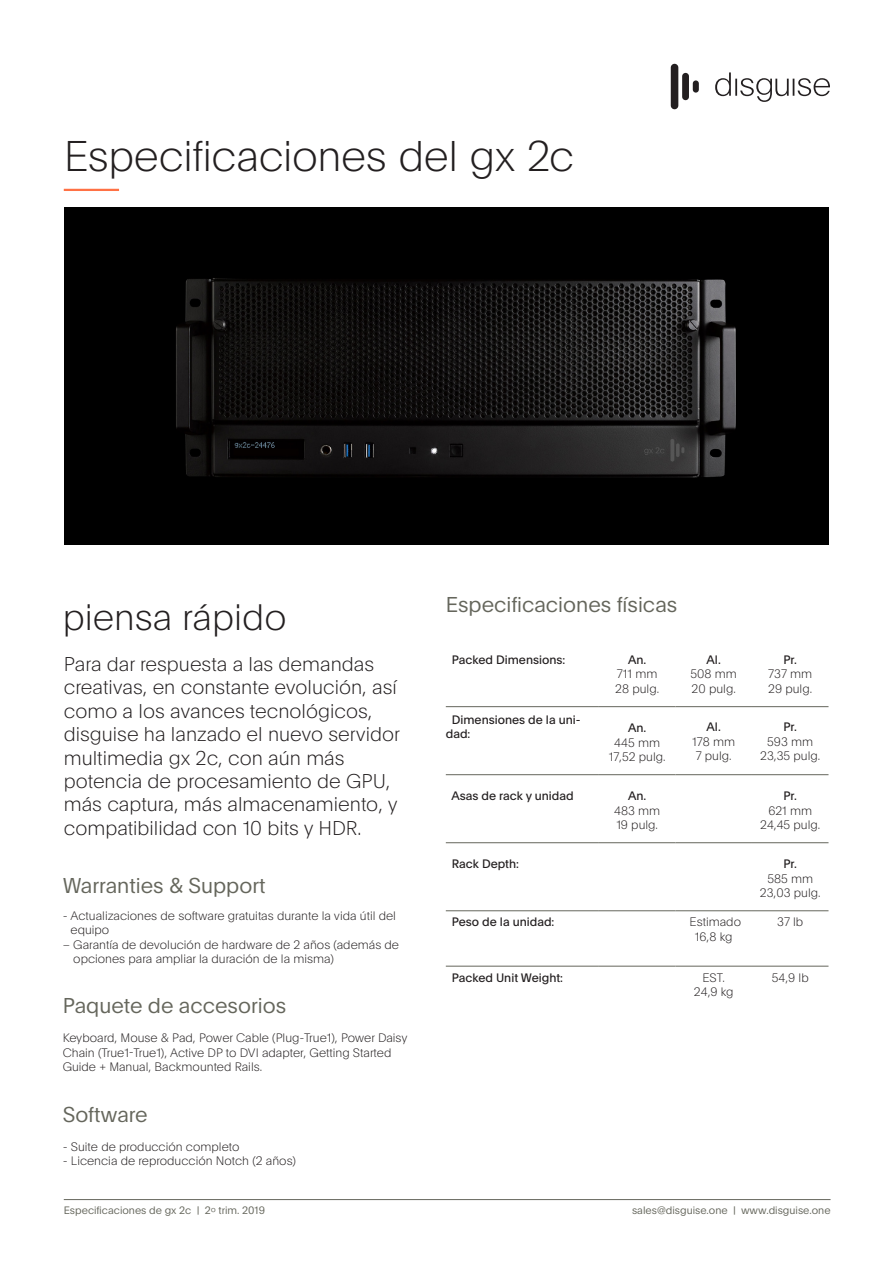
<style>
.page{position:relative;width:893px;height:1263px;background:#fff}
.page>*{position:absolute;margin:0;border:0;box-sizing:border-box;transform-origin:0 0}
.PLAIN_LIGHT_21_25{font:200 42px "Plain";letter-spacing:-.01em;color:#231f20}
.t1{font:200 36px "Plain";color:#231f20}
.t2{font:300 21px "Plain";color:#65665c}
.t3{font:200 19.5px/23.4px "Plain";color:#231f20}
.t4{font:200 12px/14.4px "Plain";color:#231f20}
.t5{font:12px "Plain";color:#231f20}
.PLAIN_LIGHT_21_25-2{font:300 10.5px "Plain";color:#65665c}
</style>
<div class="page">
<hr style="left:446px;top:706px;width:153px;height:1px;background:#65665c">
<hr style="left:599px;top:706px;width:76px;height:1px;background:#65665c">
<hr style="left:675px;top:706px;width:77px;height:1px;background:#65665c">
<hr style="left:752px;top:706px;width:76px;height:1px;background:#65665c">
<hr style="left:446px;top:774px;width:153px;height:1px;background:#65665c">
<hr style="left:599px;top:774px;width:76px;height:1px;background:#65665c">
<hr style="left:675px;top:774px;width:77px;height:1px;background:#65665c">
<hr style="left:752px;top:774px;width:76px;height:1px;background:#65665c">
<hr style="left:446px;top:842px;width:153px;height:1px;background:#65665c">
<hr style="left:599px;top:842px;width:76px;height:1px;background:#65665c">
<hr style="left:675px;top:842px;width:77px;height:1px;background:#65665c">
<hr style="left:752px;top:842px;width:76px;height:1px;background:#65665c">
<hr style="left:446px;top:910px;width:153px;height:1px;background:#65665c">
<hr style="left:599px;top:910px;width:76px;height:1px;background:#65665c">
<hr style="left:675px;top:910px;width:77px;height:1px;background:#65665c">
<hr style="left:752px;top:910px;width:76px;height:1px;background:#65665c">
<hr style="left:446px;top:966px;width:153px;height:1px;background:#65665c">
<hr style="left:599px;top:966px;width:76px;height:1px;background:#65665c">
<hr style="left:675px;top:966px;width:77px;height:1px;background:#65665c">
<hr style="left:752px;top:966px;width:76px;height:1px;background:#65665c">
<hr style="left:64px;top:189px;width:55px;height:2px;background:#ff7145">
<hr style="left:64px;top:1199px;width:766px;height:1px;background:#65665c">
<div style="left:671px;top:64px;width:7px;height:45px;background:#231f20;border-radius:4px"></div>
<div style="left:682px;top:73px;width:7px;height:27px;background:#231f20;border-radius:3px"></div>
<div style="left:693px;top:80px;width:6px;height:13px;background:#231f20;border-radius:3px"></div>
<svg style="left:715px;top:72px;width:115px;height:30px"></svg>
<div style="left:64px;top:207px;width:765px;height:338px;background:#000"></div>
<img style="left:176px;top:278px;width:560px;height:200px">
<p class="PLAIN_LIGHT_21_25" style="left:64px;top:126px;width:512px">Especificaciones del gx c2</p>
<p class="t1" style="left:63px;top:591px;width:225px">piensa rápido</p>
<p class="t3" style="left:64px;top:651px;width:338px">Para dar respuesta a las demandas creativas, en constante evolución, así como a los avances tecnológicos, disguise ha lanzado el nuevo servidor multimedia gx 2 ,c con aún más potencia de procesamiento de GPU, más captura, más almacenamiento y, compatibilidad con 10 bits y HDR.</p>
<p class="t2" style="left:63px;top:871px;width:204px">Warranties &amp; Support</p>
<p class="t4" style="left:71px;top:908px;width:327px;text-indent:-8px">- Actualizaciones de software gratuitas durante la vida útil del equipo</p>
<p class="t4" style="left:73px;top:936px;width:327px;text-indent:-11px">– Garantía de devolución de hardware de 2 años (además de opciones para ampliar la duración de la misma(</p>
<p class="t2" style="left:63px;top:990px;width:225px">Paquete de accesorios</p>
<p class="t4" style="left:63px;top:1030px;width:346px">Keyboard, Mouse &amp; Pad, Power Cable (Plug-True ,)1 Power Daisy<br>Chain (True1-True ,)1 Active DP to DVI adapter, Getting Started<br>Guide + Manual, Backmounted Rails.</p>
<p class="t2" style="left:63px;top:1099px;width:87px">Software</p>
<p class="t4" style="left:63px;top:1139px;width:178px">- Suite de producción completo</p>
<p class="t4" style="left:63px;top:1153px;width:235px">- Licencia de reproducción Notch 2( años(</p>
<p class="PLAIN_LIGHT_21_25-2" style="left:197px;top:1203px;width:4px">|</p>
<p class="PLAIN_LIGHT_21_25-2" style="left:64px;top:1203px;width:129px">Especificaciones de gx 2c</p>
<p class="PLAIN_LIGHT_21_25-2" style="left:205px;top:1203px;width:62px">º2 trim. 2019</p>
<p class="t2" style="left:446px;top:590px;width:233px">Especificaciones físicas</p>
<p class="t5" style="left:452px;top:651px;width:115px">Packed Dimensions:</p>
<p class="t5" style="left:452px;top:711px;width:130px">Dimensiones de la uni-</p>
<p class="t5" style="left:446px;top:725px;width:26px">dad:</p>
<p class="t5" style="left:451px;top:787px;width:124px">Asas de rack y unidad</p>
<p class="t5" style="left:452px;top:855px;width:69px">Rack Depth:</p>
<p class="t5" style="left:628px;top:651px;width:20px">An.</p>
<p class="t4" style="left:617px;top:666px;width:42px">711 mm</p>
<p class="t4" style="left:615px;top:681px;width:45px">28 pulg.</p>
<p class="t5" style="left:628px;top:719px;width:20px">An.</p>
<p class="t4" style="left:614px;top:734px;width:47px">445 mm</p>
<p class="t4" style="left:609px;top:749px;width:58px">17,52 pulg.</p>
<p class="t5" style="left:628px;top:787px;width:20px">An.</p>
<p class="t4" style="left:614px;top:802px;width:48px">483 mm</p>
<p class="t4" style="left:616px;top:817px;width:43px">19 pulg.</p>
<p class="t5" style="left:707px;top:651px;width:16px">Al.</p>
<p class="t4" style="left:690px;top:666px;width:48px">508 mm</p>
<p class="t4" style="left:692px;top:681px;width:46px">20 pulg.</p>
<p class="t5" style="left:707px;top:718px;width:16px">Al.</p>
<p class="t4" style="left:692px;top:733px;width:44px">178 mm</p>
<p class="t4" style="left:696px;top:748px;width:37px">7 pulg.</p>
<p class="t5" style="left:452px;top:913px;width:104px">Peso de la unidad:</p>
<p class="t5" style="left:452px;top:969px;width:113px">Packed Unit Weight:</p>
<p class="t4" style="left:690px;top:914px;width:53px">Estimado</p>
<p class="t4" style="left:695px;top:929px;width:39px">16,8 kg</p>
<p class="t4" style="left:702px;top:970px;width:24px">EST.</p>
<p class="t4" style="left:694px;top:984px;width:41px">24,9 kg</p>
<p class="t5" style="left:783px;top:651px;width:15px">Pr.</p>
<p class="t4" style="left:768px;top:666px;width:45px">737 mm</p>
<p class="t4" style="left:768px;top:681px;width:45px">29 pulg.</p>
<p class="t5" style="left:783px;top:718px;width:15px">Pr.</p>
<p class="t4" style="left:767px;top:733px;width:47px">593 mm</p>
<p class="t4" style="left:760px;top:748px;width:61px">23,35 pulg.</p>
<p class="t5" style="left:783px;top:787px;width:15px">Pr.</p>
<p class="t4" style="left:768px;top:802px;width:45px">621 mm</p>
<p class="t4" style="left:760px;top:817px;width:62px">24,45 pulg.</p>
<p class="t5" style="left:783px;top:855px;width:15px">Pr.</p>
<p class="t4" style="left:767px;top:870px;width:47px">585 mm</p>
<p class="t4" style="left:760px;top:885px;width:62px">23,03 pulg.</p>
<p class="t4" style="left:777px;top:914px;width:28px">37 lb</p>
<p class="t4" style="left:772px;top:970px;width:38px">54,9 lb</p>
<p class="PLAIN_LIGHT_21_25-2" style="left:632px;top:1203px;width:97px">sales@disguise.one</p>
<p class="PLAIN_LIGHT_21_25-2" style="left:733px;top:1203px;width:4px">|</p>
<p class="PLAIN_LIGHT_21_25-2" style="left:741px;top:1203px;width:91px">www.disguise.one</p>
</div>
